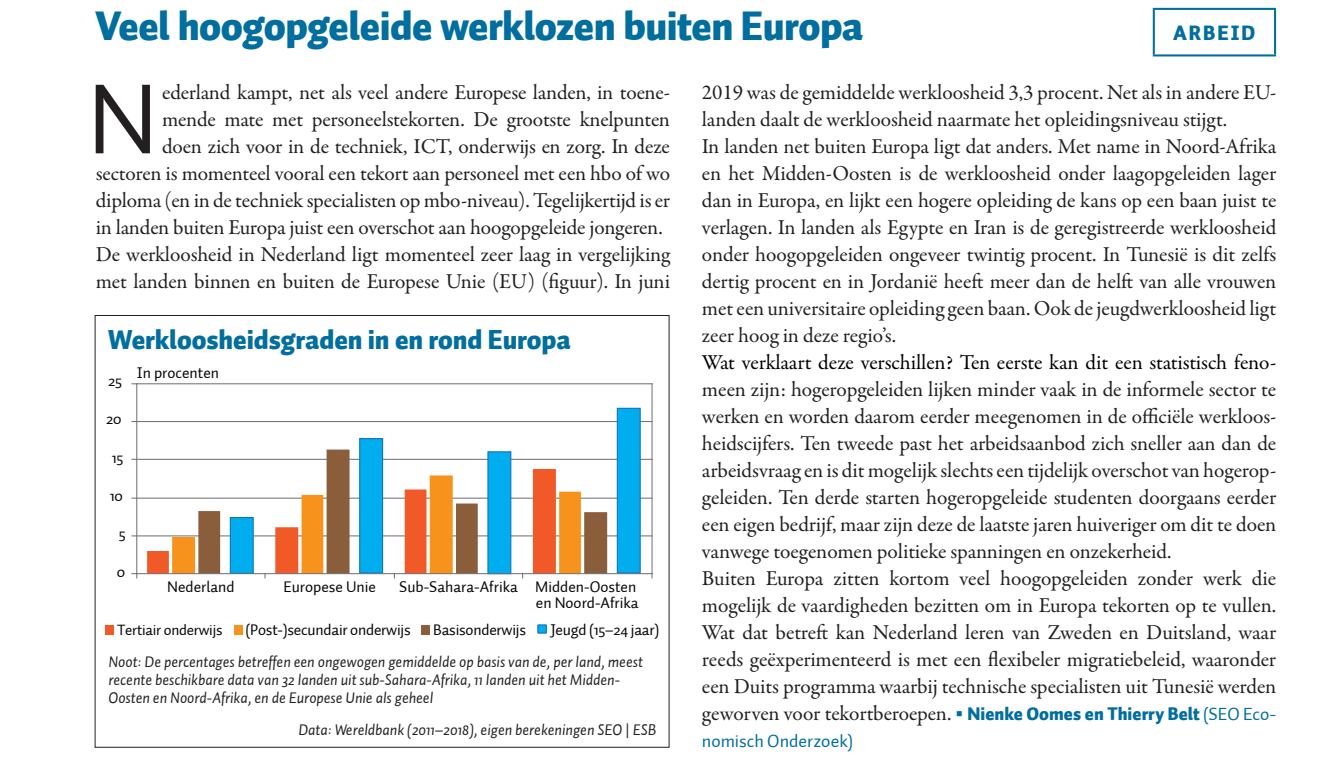
<style>
.page{position:relative;width:1338px;height:766px;background:#fff}
.page>*{position:absolute;margin:0;border:0;box-sizing:border-box;transform-origin:0 0}
.PLAT_Initiaal_3r{font:100.8px "Auto 1";color:#231f20}
.KOP_STATISTIEK{font:900 40.5px "Auto 1";letter-spacing:-.015em;color:#006e9f}
.FIGUURKOP{font:900 27px "Auto 1";letter-spacing:-.005em;color:#006e9f}
.PLAT_EersteAlinea{font:21.38px/27px "Garamond Premr Pro";letter-spacing:-.005em;color:#231f20;text-align:justify}
.PLAT_Initiaal_3r-2{font:21.38px "Garamond Premr Pro";letter-spacing:-.01em;color:#231f20}
.RUBRIEK{font:900 20.47px "Auto 1";letter-spacing:.1em;color:#006e9f}
.PLAT_EersteAlinea-2{font:18px "Auto 1";color:#006e9f}
.BIJSCHRIFT{font:italic 15.75px/18px "Auto 1";letter-spacing:-.005em;color:#231f20}
.t1{font:15.75px/15.8px "Auto 1";color:#050504;text-align:right}
.t2{font:15.3px "Auto 1";letter-spacing:-.015em;color:#050504}
.s1{font-style:normal}
.s2{color:#000}
.s3{font-size:22.5px;color:#006e9f}
.s4{font-family:"Auto 1";font-weight:900;font-size:18px;color:#006e9f}
.s5{font-family:"Auto 1";font-size:18px;color:#006e9f}
</style>
<div class="page">
<hr style="left:136px;top:384px;width:1px;height:190px;background:#6c6d70">
<hr style="left:651px;top:384px;width:1px;height:190px;background:#6c6d70">
<hr style="left:132px;top:421px;width:520px;height:1px;background:#6c6d70">
<hr style="left:132px;top:459px;width:520px;height:1px;background:#6c6d70">
<hr style="left:132px;top:498px;width:520px;height:1px;background:#6c6d70">
<hr style="left:132px;top:535px;width:520px;height:1px;background:#6c6d70">
<hr style="left:137px;top:383px;width:515px;height:1px;background:#6c6d70">
<svg style="left:132px;top:573px;width:5px;height:5px"></svg>
<svg style="left:616px;top:407px;width:25px;height:166px;background:#0cabea"></svg>
<div style="left:105px;top:625px;width:9px;height:9px;background:#f15929"></div>
<div style="left:234px;top:625px;width:8px;height:9px;background:#f7931d"></div>
<div style="left:421px;top:625px;width:9px;height:9px;background:#8a5d3b"></div>
<div style="left:538px;top:625px;width:8px;height:8px;background:#00aeef"></div>
<div style="left:537px;top:624px;width:10px;height:10px;border:1px solid #1074bc"></div>
<svg style="left:147px;top:497px;width:25px;height:76px"></svg>
<svg style="left:172px;top:438px;width:409px;height:140px"></svg>
<svg style="left:198px;top:449px;width:409px;height:124px"></svg>
<hr style="left:137px;top:573px;width:515px;height:1px;background:#6c6d70">
<hr style="left:1152px;top:8px;width:123px;height:2px;background:#006e9f">
<hr style="left:1152px;top:10px;width:2px;height:44px;background:#006e9f">
<hr style="left:1273px;top:10px;width:2px;height:44px;background:#006e9f">
<hr style="left:1152px;top:54px;width:123px;height:2px;background:#006e9f">
<p class="KOP_STATISTIEK" style="left:96px;top:-1px;width:769px">Veel hoogopgeleide werklozen buiten Europa</p>
<p class="RUBRIEK" style="left:1173px;top:19px;width:84px">ARBEID</p>
<p class="PLAT_Initiaal_3r" style="left:87px;top:57px;width:72px">N</p>
<p class="PLAT_Initiaal_3r-2" style="left:162px;top:80px;width:509px">ederland kampt, net als veel andere Europese landen, in toene-</p>
<p class="PLAT_Initiaal_3r-2" style="left:162px;top:107px;width:509px">mende mate met personeelstekorten. De grootste knelpunten</p>
<p class="PLAT_Initiaal_3r-2" style="left:162px;top:134px;width:509px">doen zich voor in de techniek, ICT, onderwijs en zorg. In deze</p>
<p class="PLAT_Initiaal_3r-2" style="left:96px;top:161px;width:576px">sectoren is momenteel vooral een tekort aan personeel met een hbo of wo</p>
<p class="PLAT_Initiaal_3r-2" style="left:96px;top:188px;width:576px">diploma (en in de techniek specialisten op mbo-niveau). Tegelijkertijd is er</p>
<p class="PLAT_Initiaal_3r-2" style="left:96px;top:215px;width:568px">in landen buiten Europa juist een overschot aan hoogopgeleide jongeren.</p>
<p class="PLAT_EersteAlinea" style="left:96px;top:242px;width:576px">De werkloosheid in Nederland ligt momenteel zeer laag in vergelijking met landen binnen en buiten de Europese Unie (EU) (figuur). In juni</p>
<p class="FIGUURKOP" style="left:108px;top:322px;width:464px">Werkloosheidsgraden in en rond Europa</p>
<p class="t1" style="left:108px;top:373px;width:16px">25</p>
<p class="t1" style="left:106px;top:411px;width:17px">20</p>
<p class="t1" style="left:112px;top:450px;width:13px">15</p>
<p class="t1" style="left:110px;top:488px;width:15px">10</p>
<p class="t1" style="left:119px;top:526px;width:9px">5</p>
<p class="t1" style="left:117px;top:564px;width:10px">0</p>
<p class="t1" style="left:137px;top:365px;width:84px">In procenten</p>
<p class="t1" style="left:167px;top:579px;width:69px">Nederland</p>
<p class="t1" style="left:283px;top:579px;width:94px">Europese Unie</p>
<p class="t1" style="left:399px;top:579px;width:241px">Sub-Sahara-Afrika Midden-Oosten en Noord-Afrika</p>
<p class="t2" style="left:117px;top:620px;width:107px">Tertiair onderwijs</p>
<p class="t1" style="left:245px;top:621px;width:167px">(Post-)secundair onderwijs</p>
<p class="t1" style="left:433px;top:621px;width:94px">Basisonderwijs</p>
<p class="t1" style="left:550px;top:621px;width:110px">Jeugd (15–24 jaar)</p>
<p class="BIJSCHRIFT" style="left:108px;top:652px;width:536px">Noot: De percentages betreffen een ongewogen gemiddelde op basis van de, per land, meest recente beschikbare data van 32 landen uit sub-Sahara-Afrika, 11 landen uit het Midden-<br>Oosten en Noord-Afrika, en de Europese Unie als geheel</p>
<p class="BIJSCHRIFT" style="left:298px;top:720px;width:359px">Data: Wereldbank (2011–2018), eigen berekeningen SEO <span class="s1">|</span> ESB</p>
<p class="PLAT_EersteAlinea" style="left:702px;top:80px;width:576px">2019 was de gemiddelde werkloosheid 3,3 procent. Net als in andere EU&shy;landen daalt de werkloosheid naarmate het opleidingsniveau stijgt.</p>
<p class="PLAT_EersteAlinea" style="left:702px;top:134px;width:576px">In landen net buiten Europa ligt dat anders. Met name in Noord-Afrika en het Midden-Oosten is de werkloosheid onder laagopgeleiden lager dan in Europa, en lijkt een hogere opleiding de kans op een baan juist te verlagen. In landen als Egypte en Iran is de geregistreerde werkloosheid onder hoogopgeleiden ongeveer twintig procent. In Tunesië is dit zelfs dertig procent en in Jordanië heeft meer dan de helft van alle vrouwen met een universitaire opleiding geen baan. Ook de jeugdwerkloosheid ligt zeer hoog in deze regio’s.</p>
<p class="PLAT_EersteAlinea" style="left:702px;top:350px;width:576px"><span class="s2">Wat verklaart deze verschillen? Ten eerste kan dit een statistisch feno&shy;</span>meen zijn: hogeropgeleiden lijken minder vaak in de informele sector te werken en worden daarom eerder meegenomen in de officiële werkloos&shy;heidscijfers. Ten tweede past het arbeidsaanbod zich sneller aan dan de arbeidsvraag en is dit mogelijk slechts een tijdelijk overschot van hogerop&shy;geleiden. Ten derde starten hogeropgeleide studenten doorgaans eerder een eigen bedrijf, maar zijn deze de laatste jaren huiveriger om dit te doen vanwege toegenomen politieke spanningen en onzekerheid.</p>
<p class="PLAT_EersteAlinea" style="left:702px;top:566px;width:576px">Buiten Europa zitten kortom veel hoogopgeleiden zonder werk die mogelijk de vaardigheden bezitten om in Europa tekorten op te vullen.<br>Wat dat betreft kan Nederland leren van Zweden en Duitsland, waar reeds geëxperimenteerd is met een flexibeler migratiebeleid, waaronder een Duits programma waarbij technische specialisten uit Tunesië werden geworven voor tekortberoepen. <span class="s3">■</span> <span class="s4">Nienke Oomes en Thierry Belt</span> <span class="s5">(SEO Eco-</span></p>
<p class="PLAT_EersteAlinea-2" style="left:702px;top:730px;width:153px">nomisch Onderzoek)</p>
</div>
